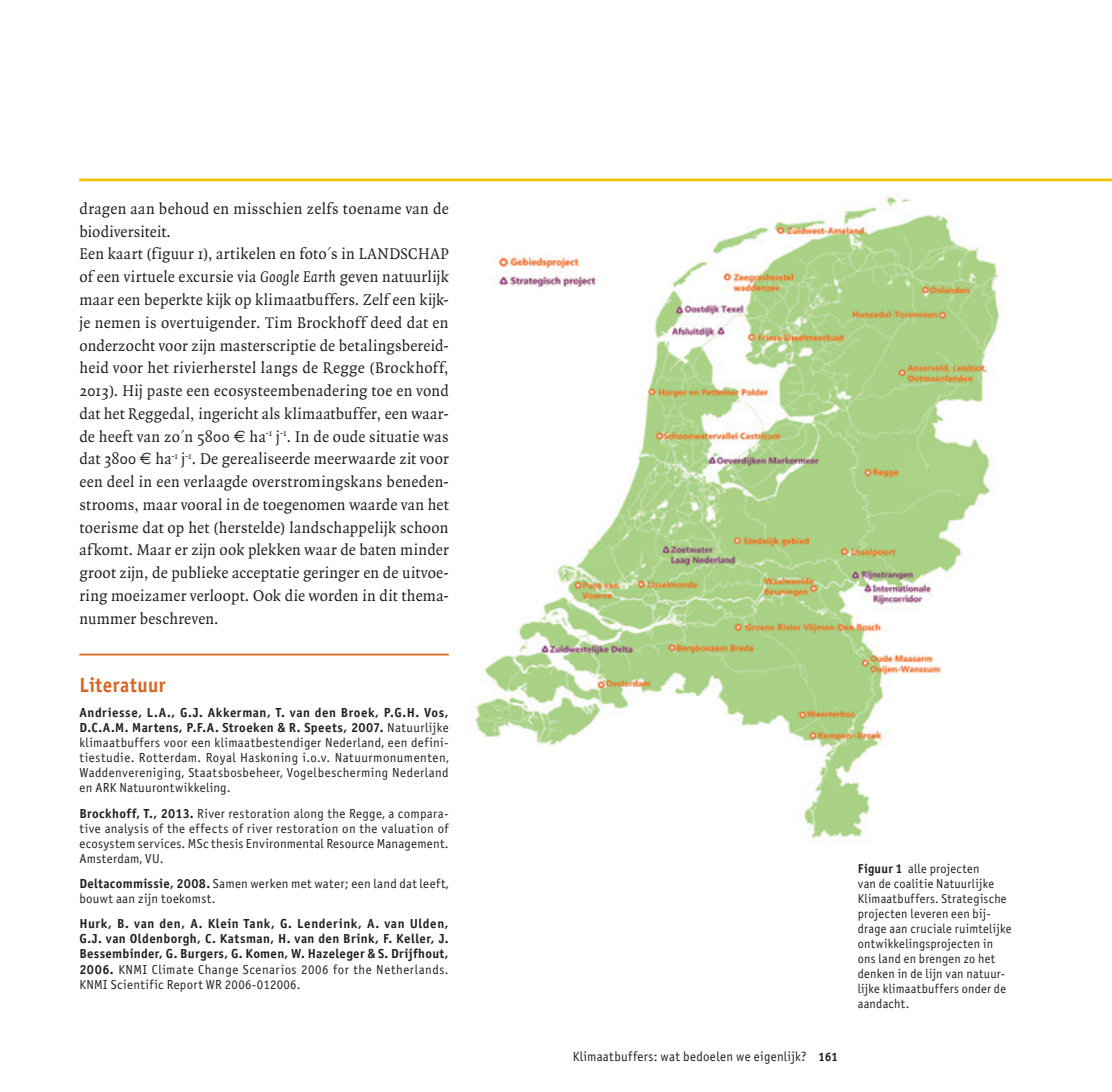
<style>
.page{position:relative;width:1112px;height:1092px;background:#fff}
.page>*{position:absolute;margin:0;border:0;box-sizing:border-box;transform-origin:0 0}
.Tussenkop_1{font:20.65px "Officina Sans Bold ITC";letter-spacing:.025em;color:#dc641c;scale:.92 1}
.PLATTE_TEKST{font:16.62px/22.8px "Quadraat";letter-spacing:.015em;color:#231f20;scale:.96 1}
.t1{font:13.47px "Officina Sans ITC";letter-spacing:.025em;color:#231f20;scale:.96 1}
.Literatuur_plat{font:13.12px/15px "Officina Sans ITC";letter-spacing:.02em;color:#231f20;text-align:justify}
.Literatuur_plat-2{font:13.12px/15px "Officina Sans Bold ITC";letter-spacing:.025em;color:#231f20;text-align:justify}
.Figuur{font:12.95px/15px "Officina Sans ITC";letter-spacing:.02em;color:#231f20;scale:.95 1}
.t2{font:12.25px "Officina Sans Bold ITC";color:#231f20}
.s1{font-style:italic}
.s2{font-family:"Euro Sans"}
.s3{font-family:"Officina Sans Bold ITC"}
.s4{font-family:"Officina Sans ITC"}
</style>
<div class="page">
<img style="left:475px;top:196px;width:525px;height:644px">
<hr style="left:79px;top:179px;width:1032px;height:2px;background:#f2c209">
<hr style="left:79px;top:653px;width:369px;height:2px;background:#dc641c">
<p class="PLATTE_TEKST" style="left:79px;top:198px;width:386px">dragen aan behoud en misschien zelfs toename van de biodiversiteit.</p>
<p class="PLATTE_TEKST" style="left:79px;top:243px;width:386px;text-align:justify">Een kaart (figuur 1), artikelen en foto´s in LANDSCHAP of een virtuele excursie via <span class="s1">Google Earth</span> geven natuurlijk maar een beperkte kijk op klimaatbuffers. Zelf een kijk&shy;je nemen is overtuigender. Tim Brockhoff deed dat en onderzocht voor zijn masterscriptie de betalingsbereid&shy;heid voor het rivierherstel langs de Regge (Brockhoff, 2013). Hij paste een ecosysteembenadering toe en vond dat het Reggedal, ingericht als klimaatbuffer, een waar&shy;de heeft van zo´n 5800 <span class="s2">X</span> ha<sup>-1</sup> j<sup>-1</sup>. In de oude situatie was dat 3800 <span class="s2">X</span> ha<sup>-1</sup> j<sup>-1</sup>. De gerealiseerde meerwaarde zit voor een deel in een verlaagde overstromingskans beneden&shy;strooms, maar vooral in de toegenomen waarde van het toerisme dat op het (herstelde) landschappelijk schoon afkomt. Maar er zijn ook plekken waar de baten minder groot zijn, de publieke acceptatie geringer en de uitvoe&shy;ring moeizamer verloopt. Ook die worden in dit thema&shy;nummer beschreven.</p>
<p class="Tussenkop_1" style="left:79px;top:672px;width:95px">Literatuur</p>
<p class="Literatuur_plat" style="left:79px;top:705px;width:371px"><span class="s3">Andriesse, L.A., G.J. Akkerman, T. van den Broek, P.G.H. Vos, D.C.A.M. Martens, P.F.A. Stroeken &amp; R. Speets, 2007.</span> Natuurlijke klimaatbuffers voor een klimaatbestendiger Nederland, een defini&shy;tiestudie. Rotterdam. Royal Haskoning i.o.v. Natuurmonumenten, Waddenvereniging, Staatsbosbeheer, Vogelbescherming Nederland en ARK Natuurontwikkeling.</p>
<p class="Literatuur_plat" style="left:79px;top:805px;width:371px"><span class="s3">Brockhoff, T., 2013.</span> River restoration along the Regge, a compara&shy;tive analysis of the effects of river restoration on the valuation of ecosystem services. MSc thesis Environmental Resource Management.<br>Amsterdam, VU.</p>
<p class="Literatuur_plat" style="left:79px;top:876px;width:371px"><span class="s3">Deltacommissie, 2008.</span> Samen werken met water; een land dat leeft, bouwt aan zijn toekomst.</p>
<p class="Literatuur_plat-2" style="left:79px;top:916px;width:371px">Hurk, B. van den, A. Klein Tank, G. Lenderink, A. van Ulden, G.J. van Oldenborgh, C. Katsman, H. van den Brink, F. Keller, J.<br>Bessembinder, G. Burgers, G. Komen, W. Hazeleger &amp; S. Drijfhout, 2006. <span class="s4">KNMI Climate Change Scenarios 2006 for the Netherlands.<br>KNMI Scientific Report WR 2006-012006.</span></p>
<p class="t1" style="left:572px;top:1048px;width:245px">Klimaatbuffers: wat bedoelen we eigenlijk?</p>
<p class="t2" style="left:817px;top:1049px;width:21px">161</p>
<p class="Figuur" style="left:857px;top:860px;width:163px"><span class="s3">Figuur 1</span> alle projecten<br>van de coalitie Natuurlijke<br>Klimaatbuffers. Strategische projecten leveren een bij&shy;drage aan cruciale ruimtelijke ontwikkelingsprojecten in ons land en brengen zo het denken in de lijn van natuur&shy;lijke klimaatbuffers onder de aandacht.</p>
</div>
